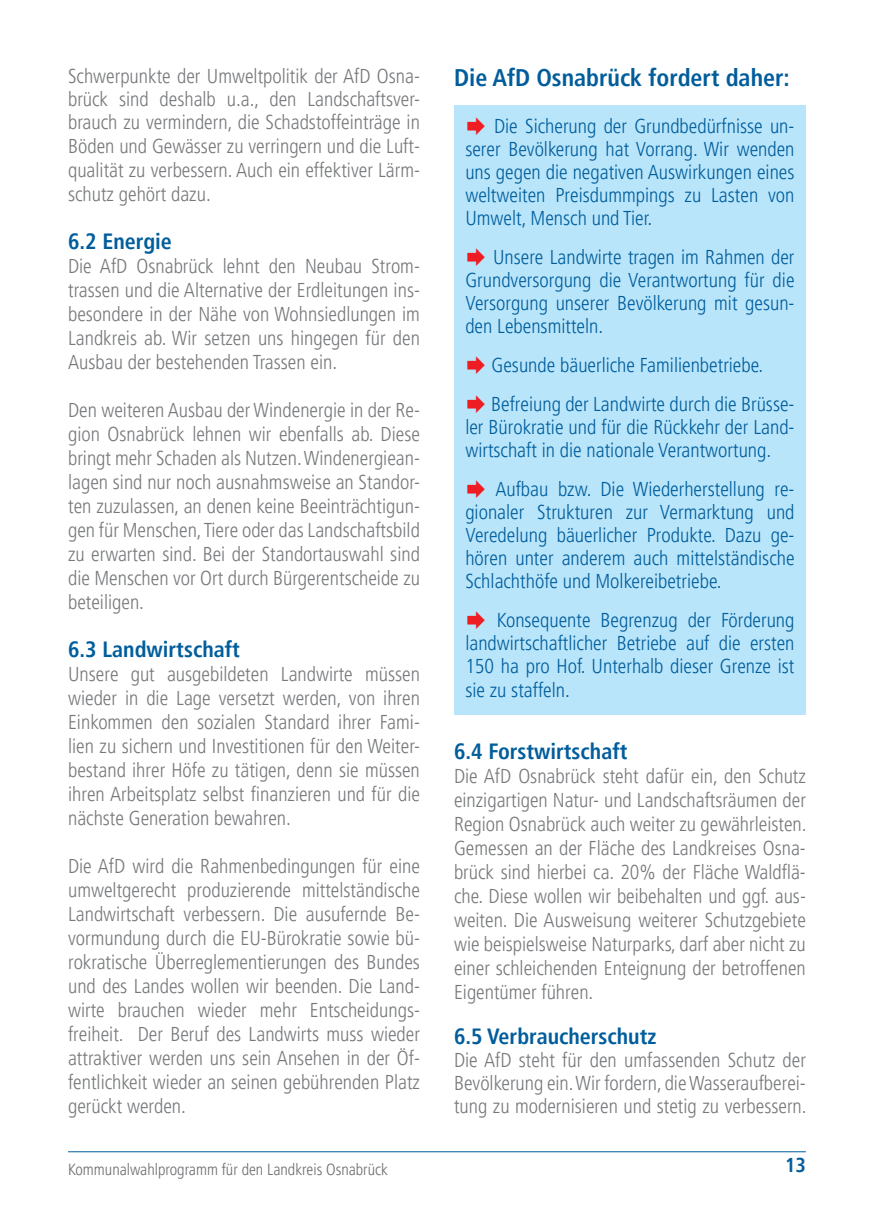
<style>
.page{position:relative;width:874px;height:1225px;background:#fff}
.page>*{position:absolute;margin:0;border:0;box-sizing:border-box;transform-origin:0 0}
.t1{font:700 condensed 24px "Frutiger LT Pro";color:#005d9c}
.t2{font:700 condensed 22px "Frutiger LT Pro";color:#005d9c}
.t3{font:300 condensed 20px/24px "Frutiger LT Pro";color:#76787b;text-align:justify}
.t4{font:300 condensed 20px/23px "Frutiger LT Pro";color:#005d9c;text-align:justify}
.t5{font:700 condensed 20px "Frutiger LT Pro";color:#005d9c}
.t6{font:300 condensed 16px "Frutiger LT Pro";color:#6c6d70}
</style>
<div class="page">
<div style="left:454px;top:105px;width:351px;height:609px;background:#b9e5fa"></div>
<hr style="left:68px;top:1151px;width:737px;height:1px;background:#005d9c">
<p class="t3" style="left:68px;top:65px;width:353px">Schwerpunkte der Umweltpolitik der AfD Osna&shy;brück sind deshalb u.a., den Landschaftsver&shy;brauch zu vermindern, die Schadstoffeinträge in Böden und Gewässer zu verringern und die Luft&shy;qualität zu verbessern. Auch ein effektiver Lärm&shy;schutz gehört dazu.</p>
<p class="t2" style="left:68px;top:228px;width:105px">6.2 Energie</p>
<p class="t3" style="left:68px;top:254px;width:353px">Die AfD Osnabrück lehnt den Neubau Strom&shy;trassen und die Alternative der Erdleitungen ins&shy;besondere in der Nähe von Wohnsiedlungen im Landkreis ab. Wir setzen uns hingegen für den Ausbau der bestehenden Trassen ein.</p>
<p class="t3" style="left:68px;top:398px;width:353px">Den weiteren Ausbau der Windenergie in der Re&shy;gion Osnabrück lehnen wir ebenfalls ab. Diese bringt mehr Schaden als Nutzen. Windenergiean&shy;lagen sind nur noch ausnahmsweise an Standor&shy;ten zuzulassen, an denen keine Beeinträchtigun&shy;gen für Menschen, Tiere oder das Landschaftsbild zu erwarten sind. Bei der Standortauswahl sind die Menschen vor Ort durch Bürgerentscheide zu beteiligen.</p>
<p class="t2" style="left:68px;top:636px;width:173px">6.3 Landwirtschaft</p>
<p class="t3" style="left:68px;top:662px;width:353px">Unsere gut ausgebildeten Landwirte müssen wieder in die Lage versetzt werden, von ihren Einkommen den sozialen Standard ihrer Fami&shy;lien zu sichern und Investitionen für den Weiter&shy;bestand ihrer Höfe zu tätigen, denn sie müssen ihren Arbeitsplatz selbst finanzieren und für die nächste Generation bewahren.</p>
<p class="t3" style="left:68px;top:854px;width:353px">Die AfD wird die Rahmenbedingungen für eine umweltgerecht produzierende mittelständische Landwirtschaft verbessern. Die ausufernde Be&shy;vormundung durch die EU-Bürokratie sowie bü&shy;rokratische Überreglementierungen des Bundes und des Landes wollen wir beenden. Die Land&shy;wirte brauchen wieder mehr Entscheidungs&shy;freiheit. Der Beruf des Landwirts muss wieder attraktiver werden uns sein Ansehen in der Öf&shy;fentlichkeit wieder an seinen gebührenden Platz gerückt werden.</p>
<p class="t1" style="left:454px;top:63px;width:337px">Die AfD Osnabrück fordert daher:</p>
<p class="t4" style="left:465px;top:115px;width:330px;text-indent:29px">Die Sicherung der Grundbedürfnisse un&shy;serer Bevölkerung hat Vorrang. Wir wenden uns gegen die negativen Auswirkungen eines weltweiten Preisdummpings zu Lasten von Umwelt, Mensch und Tier.</p>
<p class="t4" style="left:465px;top:246px;width:330px;text-indent:28px">Unsere Landwirte tragen im Rahmen der Grundversorgung die Verantwortung für die Versorgung unserer Bevölkerung mit gesun&shy;den Lebensmitteln.</p>
<p class="t4" style="left:491px;top:346px;width:304px;line-height:39px">Gesunde bäuerliche Familienbetriebe.<br>Befreiung der Landwirte durch die Brüsse-</p>
<p class="t4" style="left:465px;top:416px;width:330px">ler Bürokratie und für die Rückkehr der Land&shy;wirtschaft in die nationale Verantwortung.</p>
<p class="t4" style="left:465px;top:478px;width:330px;text-indent:30px">Aufbau bzw. Die Wiederherstellung re&shy;gionaler Strukturen zur Vermarktung und Veredelung bäuerlicher Produkte. Dazu ge&shy;hören unter anderem auch mittelständische Schlachthöfe und Molkereibetriebe.</p>
<p class="t4" style="left:465px;top:609px;width:330px;text-indent:31px">Konsequente Begrenzug der Förderung landwirtschaftlicher Betriebe auf die ersten 150 ha pro Hof. Unterhalb dieser Grenze ist sie zu staffeln.</p>
<p class="t2" style="left:454px;top:738px;width:175px">6.4 Forstwirtschaft</p>
<p class="t3" style="left:454px;top:764px;width:354px">Die AfD Osnabrück steht dafür ein, den Schutz einzigartigen Natur- und Landschaftsräumen der Region Osnabrück auch weiter zu gewährleisten.<br>Gemessen an der Fläche des Landkreises Osna&shy;brück sind hierbei ca. 20% der Fläche Waldflä&shy;che. Diese wollen wir beibehalten und ggf. aus&shy;weiten. Die Ausweisung weiterer Schutzgebiete wie beispielsweise Naturparks, darf aber nicht zu einer schleichenden Enteignung der betroffenen Eigentümer führen.</p>
<p class="t2" style="left:454px;top:1023px;width:204px">6.5 Verbraucherschutz</p>
<p class="t3" style="left:454px;top:1049px;width:354px;line-height:23px">Die AfD steht für den umfassenden Schutz der Bevölkerung ein. Wir fordern, die Wasseraufberei&shy;tung zu modernisieren und stetig zu verbessern.</p>
<p class="t6" style="left:68px;top:1160px;width:321px">Kommunalwahlprogramm für den Landkreis Osnabrück</p>
<p class="t5" style="left:784px;top:1153px;width:22px">13</p>
</div>
